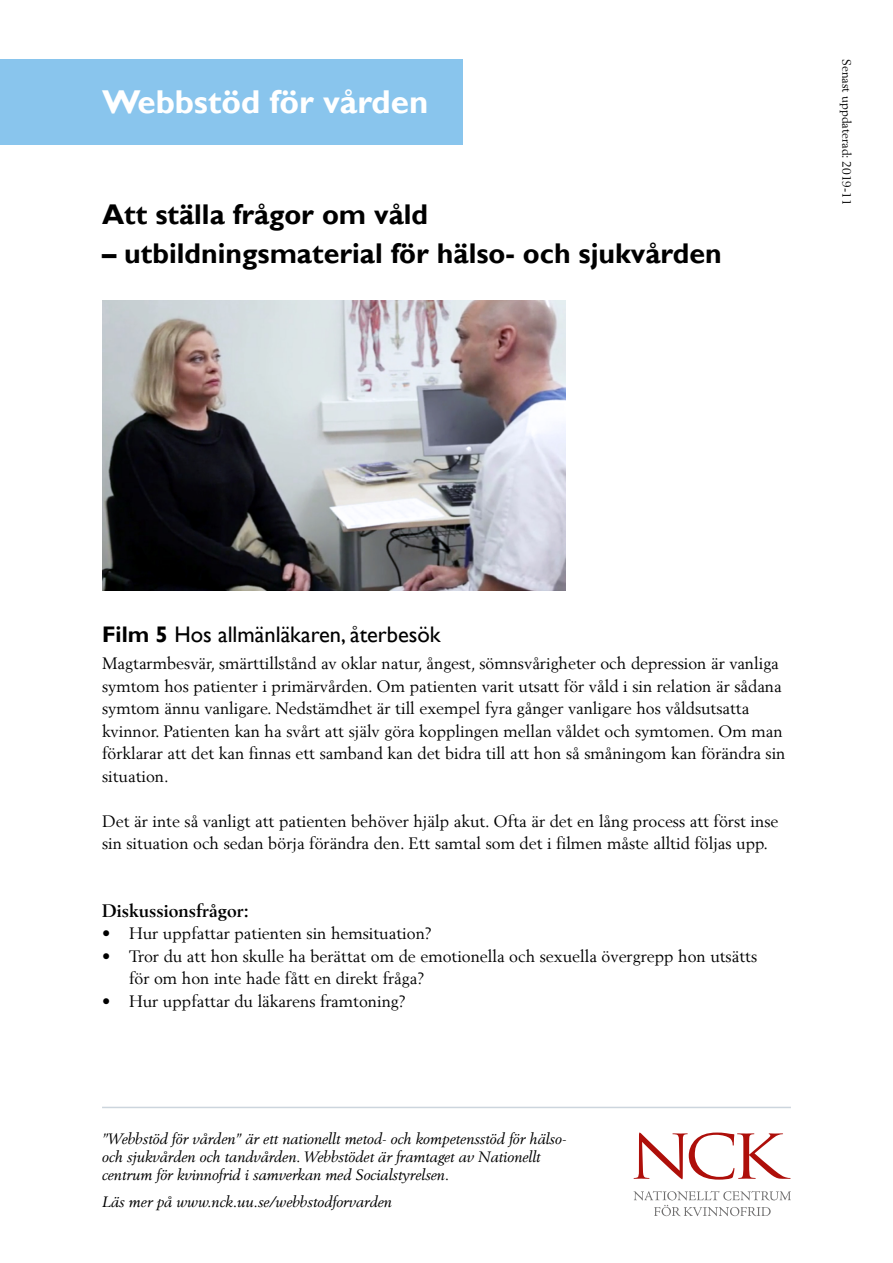
<style>
.page{position:relative;width:893px;height:1263px;background:#fff}
.page>*{position:absolute;margin:0;border:0;box-sizing:border-box;transform-origin:0 0}
.t1{font:700 33px "Gill Alt One";color:#fff}
.t2{font:700 28.5px "Gill Alt One";color:#000}
.t3{font:22.5px "Gill Alt One";color:#000}
.t4{font:700 18px "Berling";color:#000}
.t5{font:16.5px/22.5px "Berling";color:#000}
.t6{font:italic 15px/18px "Berling";color:#000}
.t7{font:12px "Berling";color:#000}
.s1{font-weight:700}
</style>
<div class="page">
<div style="left:0;top:59px;width:463px;height:85px;background:#89c5ed"></div>
<hr style="left:102px;top:1107px;width:689px;height:1px;background:#ccd5dd">
<svg style="left:634px;top:1132px;width:157px;height:47px"></svg>
<svg style="left:634px;top:1191px;width:157px;height:25px"></svg>
<img style="left:102px;top:301px;width:463px;height:289px">
<h1 class="t1" style="left:102px;top:83px;width:328px">Webbstöd för vården</h1>
<h2 class="t2" style="left:102px;top:198px;width:328px">Att ställa frågor om våld</h2>
<h2 class="t2" style="left:102px;top:237px;width:621px">– utbildningsmaterial för hälso- och sjukvården</h2>
<p class="t7" style="left:854px;top:59px;width:148px;rotate:90deg">Senast uppdaterad: 2019-11</p>
<h3 class="t3" style="left:102px;top:622px;width:340px"><span class="s1">Film 5</span> Hos allmänläkaren, återbesök</h3>
<p class="t5" style="left:102px;top:652px;width:685px">Magtarmbesvär, smärttillstånd av oklar natur, ångest, sömnsvårigheter och depression är vanliga symtom hos patienter i primärvården. Om patienten varit utsatt för våld i sin relation är sådana symtom ännu vanligare. Nedstämdhet är till exempel fyra gånger vanligare hos våldsutsatta kvinnor. Patienten kan ha svårt att själv göra kopplingen mellan våldet och symtomen. Om man förklarar att det kan finnas ett samband kan det bidra till att hon så småningom kan förändra sin situation.</p>
<p class="t5" style="left:102px;top:809px;width:678px">Det är inte så vanligt att patienten behöver hjälp akut. Ofta är det en lång process att först inse sin situation och sedan börja förändra den. Ett samtal som det i filmen måste alltid följas upp.</p>
<p class="t4" style="left:102px;top:900px;width:148px">Diskussionsfrågor:</p>
<p class="t5" style="left:102px;top:922px;width:331px">• Hur uppfattar patienten sin hemsituation?</p>
<p class="t5" style="left:129px;top:944px;width:630px;text-indent:-27px">• Tror du att hon skulle ha berättat om de emotionella och sexuella övergrepp hon utsätts för om hon inte hade fått en direkt fråga?</p>
<p class="t5" style="left:102px;top:989px;width:305px">• Hur uppfattar du läkarens framtoning?</p>
<p class="t6" style="left:102px;top:1130px;width:466px">”Webbstöd för vården” är ett nationellt metod- och kompetensstöd för hälso&shy;och sjukvården och tandvården. Webbstödet är framtaget av Nationellt centrum för kvinnofrid i samverkan med Socialstyrelsen.</p>
<p class="t6" style="left:102px;top:1192px;width:291px">Läs mer på www.nck.uu.se/webbstodforvarden</p>
</div>
